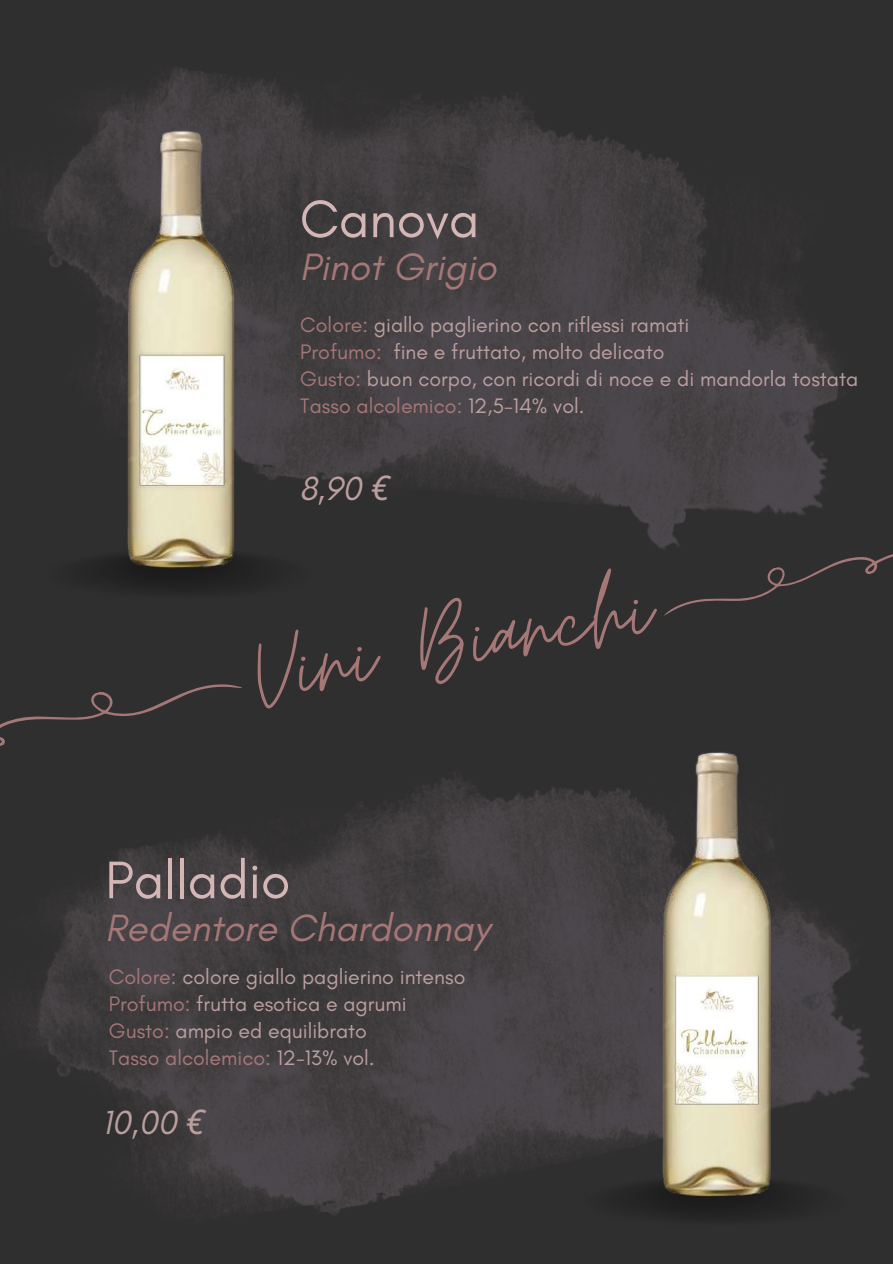
<style>
.page{position:relative;width:893px;height:1264px;background:#fff}
.page>*{position:absolute;margin:0;border:0;box-sizing:border-box;transform-origin:0 0}
.t1{font:116.85px "Moon Time";color:#a67777}
.t2{font:53.7px "Glacial Indifference";color:#d4b6b6}
.t3{font:italic 38.7px "Glacial Indifference";color:#a67777}
.t4{font:italic 34.05px "Glacial Indifference";color:#bb9f9f}
.t5{font:21.3px/27px "Glacial Indifference";color:#bb9f9f}
.s1{color:#a67777}
.s2{font-family:"Noto Sans"}
</style>
<div class="page">
<div style="left:0;top:0;width:892px;height:1263px;background:#302f2f"></div>
<svg style="left:664px;top:554px;width:228px;height:62px"></svg>
<img style="left:89px;top:68px;width:783px;height:493px">
<img style="left:0;top:684px;width:488px;height:531px">
<img style="left:35px;top:110px;width:361px;height:480px">
<img style="left:38px;top:293px;width:288px;height:288px">
<img style="left:488px;top:752px;width:382px;height:465px">
<img style="left:590px;top:914px;width:277px;height:277px">
<h2 class="t2" style="left:300px;top:186px;width:181px">Canova</h2>
<h3 class="t3" style="left:300px;top:243px;width:198px">Pinot Grigio</h3>
<p class="t5" style="left:300px;top:311px;width:559px"><span class="s1">Colore:</span> giallo paglierino con riflessi ramati<br><span class="s1">Profumo:</span> fine e fruttato, molto delicato<br><span class="s1">Gusto:</span> buon corpo, con ricordi di noce e di mandorla tostata <span class="s1">Tasso alcolemico:</span> 12,5-14% vol.</p>
<h3 class="t4" style="left:299px;top:467px;width:92px">8,90 <span class="s2">€</span></h3>
<h1 class="t1" style="left:244px;top:606px;width:401px;rotate:-10deg">Vini Bianchi</h1>
<h2 class="t2" style="left:105px;top:847px;width:187px">Palladio</h2>
<h3 class="t3" style="left:105px;top:904px;width:386px">Redentore Chardonnay</h3>
<p class="t5" style="left:109px;top:962px;width:358px"><span class="s1">Colore:</span> colore giallo paglierino intenso <span class="s1">Profumo:</span> frutta esotica e agrumi <span class="s1">Gusto:</span> ampio ed equilibrato<br><span class="s1">Tasso alcolemico:</span> 12-13% vol.</p>
<h3 class="t4" style="left:102px;top:1101px;width:104px">10,00 <span class="s2">€</span></h3>
</div>
